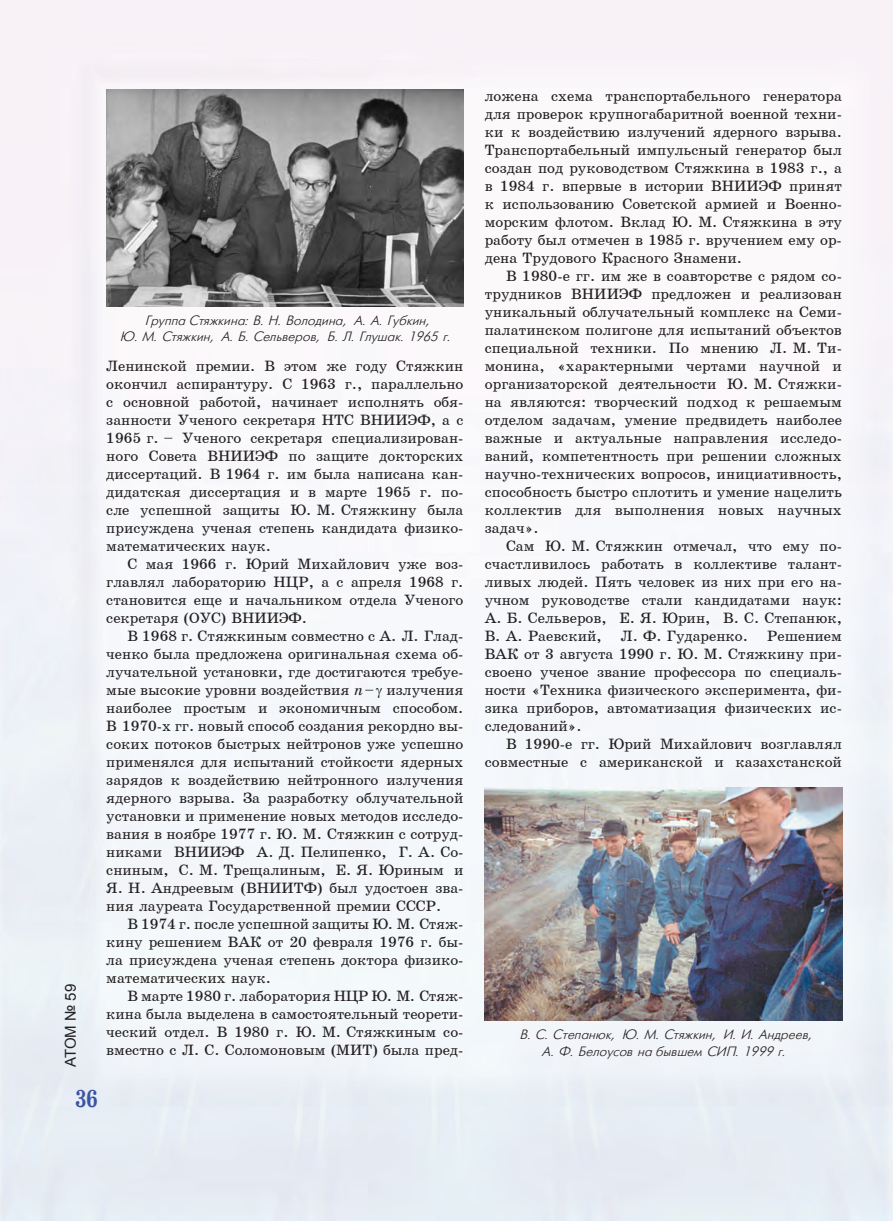
<style>
.page{position:relative;width:893px;height:1221px;background:#fff}
.page>*{position:absolute;margin:0;border:0;box-sizing:border-box;transform-origin:0 0}
.t1{font:24px "Bruskovaya Plain";color:#3a53a3}
.t2{font:15px/18px "School";color:#231f20;text-align:justify}
.t3{font:15px "Arial";letter-spacing:-.02em;color:#231f20}
.t4{font:italic 13.5px/16.2px "Futuris";color:#231f20;text-align:center}
.s1{font-style:italic}
</style>
<div class="page">
<img style="left:0;top:0;width:893px;height:1220px">
<img style="left:106px;top:89px;width:357px;height:217px">
<img style="left:485px;top:788px;width:357px;height:232px">
<svg style="left:376px;top:688px;width:6px;height:10px"></svg>
<p class="t3" style="left:61px;top:1066px;width:84px;rotate:-90deg">АТОМ № 59</p>
<h1 class="t1" style="left:75px;top:1085px;width:24px">36</h1>
<p class="t4" style="left:120px;top:313px;width:332px">Группа Стяжкина: В. Н. Володина, А. А. Губкин,<br>Ю. М. Стяжкин, А. Б. Сельверов, Б. Л. Глушак. 1965 г.</p>
<p class="t2" style="left:106px;top:357px;width:359px">Ленинской премии. В этом же году Стяжкин окончил аспирантуру. С 1963 г., параллельно с основной работой, начинает исполнять обя&shy;занности Ученого секретаря НТС ВНИИЭФ, а с 1965 г. – Ученого секретаря специализирован&shy;ного Совета ВНИИЭФ по защите докторских диссертаций. В 1964 г. им была написана кан&shy;дидатская диссертация и в марте 1965 г. по&shy;сле успешной защиты Ю. М. Стяжкину была присуждена ученая степень кандидата физико&shy;математических наук.</p>
<p class="t2" style="left:106px;top:555px;width:359px;text-indent:21px">С мая 1966 г. Юрий Михайлович уже воз&shy;главлял лабораторию НЦР, а с апреля 1968 г. становится еще и начальником отдела Ученого секретаря (ОУС) ВНИИЭФ.</p>
<p class="t2" style="left:106px;top:627px;width:359px;text-indent:21px">В 1968 г. Стяжкиным совместно с А. Л. Глад&shy;ченко была предложена оригинальная схема об&shy;лучательной установки, где достигаются требуе&shy;мые высокие уровни воздействия <span class="s1">n</span>– излучения наиболее простым и экономичным способом.<br>В 1970-х гг. новый способ создания рекордно вы&shy;соких потоков быстрых нейтронов уже успешно применялся для испытаний стойкости ядерных зарядов к воздействию нейтронного излучения ядерного взрыва. За разработку облучательной установки и применение новых методов исследо&shy;вания в ноябре 1977 г. Ю. М. Стяжкин с сотруд&shy;никами ВНИИЭФ А. Д. Пелипенко, Г. А. Со&shy;сниным, С. М. Трещалиным, Е. Я. Юриным и Я. Н. Андреевым (ВНИИТФ) был удостоен зва&shy;ния лауреата Государственной премии СССР.</p>
<p class="t2" style="left:106px;top:915px;width:359px;text-indent:21px">В 1974 г. после успешной защиты Ю. М. Стяж&shy;кину решением ВАК от 20 февраля 1976 г. бы&shy;ла присуждена ученая степень доктора физико&shy;математических наук.</p>
<p class="t2" style="left:106px;top:987px;width:359px;text-indent:21px">В марте 1980 г. лаборатория НЦР Ю. М. Стяж&shy;кина была выделена в самостоятельный теорети&shy;ческий отдел. В 1980 г. Ю. М. Стяжкиным со&shy;вместно с Л. С. Соломоновым (МИТ) была пред-</p>
<p class="t2" style="left:485px;top:87px;width:359px">ложена схема транспортабельного генератора для проверок крупногабаритной военной техни&shy;ки к воздействию излучений ядерного взрыва.<br>Транспортабельный импульсный генератор был создан под руководством Стяжкина в 1983 г., а в 1984 г. впервые в истории ВНИИЭФ принят к использованию Советской армией и Военно&shy;морским флотом. Вклад Ю. М. Стяжкина в эту работу был отмечен в 1985 г. вручением ему ор&shy;дена Трудового Красного Знамени.</p>
<p class="t2" style="left:485px;top:267px;width:359px;text-indent:21px">В 1980-е гг. им же в соавторстве с рядом со&shy;трудников ВНИИЭФ предложен и реализован уникальный облучательный комплекс на Семи&shy;палатинском полигоне для испытаний объектов специальной техники. По мнению Л. М. Ти&shy;монина, «характерными чертами научной и организаторской деятельности Ю. М. Стяжки&shy;на являются: творческий подход к решаемым отделом задачам, умение предвидеть наиболее важные и актуальные направления исследо&shy;ваний, компетентность при решении сложных научно-технических вопросов, инициативность, способность быстро сплотить и умение нацелить коллектив для выполнения новых научных задач».</p>
<p class="t2" style="left:485px;top:537px;width:359px;text-indent:21px">Сам Ю. М. Стяжкин отмечал, что ему по&shy;счастливилось работать в коллективе талант&shy;ливых людей. Пять человек из них при его на&shy;учном руководстве стали кандидатами наук:<br>А. Б. Сельверов, Е. Я. Юрин, В. С. Степанюк, В. А. Раевский,</p>
<p class="t2" style="left:485px;top:627px;width:359px;text-indent:282px">Решением ВАК от 3 августа 1990 г. Ю. М. Стяжкину при&shy;своено ученое звание профессора по специаль&shy;ности «Техника физического эксперимента, фи&shy;зика приборов, автоматизация физических ис&shy;следований».</p>
<p class="t2" style="left:485px;top:735px;width:359px;text-align:right">В 1990-е гг. Юрий Михайлович возглавлял совместные с американской и казахстанской</p>
<p class="t2" style="left:621px;top:627px;width:129px">Л. Ф. Гударенко.</p>
<p class="t4" style="left:519px;top:1026px;width:293px">В. С. Степанюк, Ю. М. Стяжкин, И. И. Андреев,<br>А. Ф. Белоусов на бывшем СИП. 1999 г.</p>
</div>
